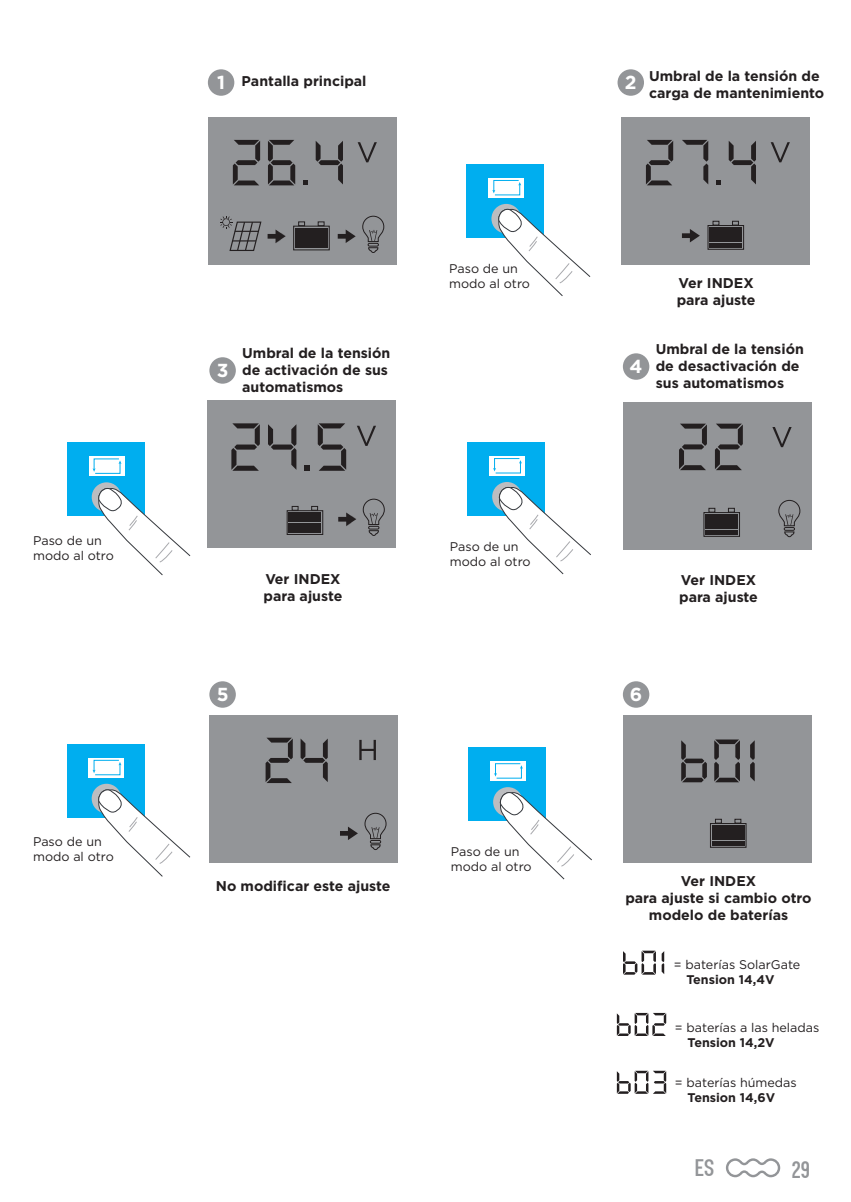
<style>
.page{position:relative;width:851px;height:1202px;background:#fff}
.page>*{position:absolute;margin:0;border:0;box-sizing:border-box;transform-origin:0 0}
.t1{font:43.4px "Gotham";color:#808285}
.t2{font:24px "Kenzo";color:#939598}
.t3{font:700 18.8px "Gotham";color:#fff}
.t4{font:700 14.2px/17px "Gotham";color:#231f20}
.t5{font:12.6px/15px "Gotham";color:#231f20}
.t6{font:700 12.6px "Gotham";color:#231f20}
</style>
<div class="page">
<svg style="left:726px;top:1158px;width:54px;height:19px"></svg>
<div style="left:208px;top:117px;width:188px;height:148px;background:#939598"></div>
<svg style="left:233px;top:140px;width:27px;height:45px"></svg>
<svg style="left:268px;top:140px;width:27px;height:45px"></svg>
<svg style="left:303px;top:180px;width:5px;height:5px"></svg>
<svg style="left:315px;top:141px;width:28px;height:43px"></svg>
<svg style="left:357px;top:142px;width:20px;height:20px"></svg>
<div style="left:621px;top:117px;width:188px;height:148px;background:#939598"></div>
<div style="left:707px;top:225px;width:36px;height:25px;border:1px solid #231f20"></div>
<svg style="left:732px;top:221px;width:6px;height:4px"></svg>
<svg style="left:712px;top:221px;width:7px;height:4px"></svg>
<hr style="left:709px;top:243px;width:32px;height:4px;background:#231f20">
<hr style="left:709px;top:238px;width:32px;height:4px;background:#231f20">
<hr style="left:709px;top:233px;width:32px;height:4px;background:#231f20">
<div style="left:709px;top:227px;width:32px;height:5px;background:#231f20"></div>
<div style="left:681px;top:233px;width:10px;height:5px;background:#231f20"></div>
<svg style="left:689px;top:229px;width:10px;height:13px"></svg>
<svg style="left:770px;top:142px;width:19px;height:20px"></svg>
<div style="left:67px;top:442px;width:77px;height:74px;background:#00aeef"></div>
<div style="left:92px;top:482px;width:29px;height:30px;background:#bcbdc0;border-radius:50%"></div>
<div style="left:89px;top:456px;width:35px;height:20px;background:#fff"></div>
<svg style="left:93px;top:458px;width:28px;height:16px"></svg>
<svg style="left:98px;top:487px;width:93px;height:89px"></svg>
<div style="left:67px;top:744px;width:77px;height:73px;background:#00aeef"></div>
<div style="left:92px;top:784px;width:29px;height:29px;background:#bcbdc0;border-radius:50%"></div>
<svg style="left:89px;top:758px;width:35px;height:20px"></svg>
<svg style="left:93px;top:759px;width:28px;height:16px"></svg>
<svg style="left:98px;top:788px;width:93px;height:89px"></svg>
<div style="left:466px;top:164px;width:78px;height:74px;background:#00aeef"></div>
<div style="left:491px;top:204px;width:30px;height:29px;background:#bcbdc0;border-radius:50%"></div>
<div style="left:488px;top:178px;width:36px;height:20px;background:#fff"></div>
<svg style="left:492px;top:180px;width:29px;height:16px"></svg>
<svg style="left:497px;top:208px;width:93px;height:88px"></svg>
<div style="left:467px;top:442px;width:78px;height:74px;background:#00aeef"></div>
<div style="left:492px;top:482px;width:29px;height:30px;background:#bcbdc0;border-radius:50%"></div>
<div style="left:489px;top:456px;width:35px;height:20px;background:#fff"></div>
<svg style="left:493px;top:458px;width:29px;height:16px"></svg>
<svg style="left:498px;top:486px;width:93px;height:89px"></svg>
<div style="left:468px;top:747px;width:78px;height:74px;background:#00aeef"></div>
<div style="left:493px;top:787px;width:29px;height:30px;background:#bcbdc0;border-radius:50%"></div>
<div style="left:490px;top:761px;width:35px;height:20px;background:#fff"></div>
<svg style="left:494px;top:763px;width:29px;height:16px"></svg>
<svg style="left:499px;top:791px;width:93px;height:89px"></svg>
<svg style="left:646px;top:140px;width:27px;height:45px"></svg>
<svg style="left:682px;top:140px;width:26px;height:44px"></svg>
<svg style="left:716px;top:180px;width:4px;height:5px"></svg>
<svg style="left:728px;top:141px;width:27px;height:43px"></svg>
<div style="left:623px;top:715px;width:188px;height:147px;background:#939598"></div>
<div style="left:710px;top:823px;width:36px;height:25px;border:1px solid #231f20"></div>
<svg style="left:734px;top:819px;width:7px;height:4px"></svg>
<svg style="left:715px;top:819px;width:6px;height:4px"></svg>
<hr style="left:712px;top:841px;width:32px;height:4px;background:#231f20">
<hr style="left:712px;top:836px;width:32px;height:4px;background:#231f20">
<hr style="left:712px;top:831px;width:32px;height:4px;background:#231f20">
<div style="left:712px;top:825px;width:32px;height:5px;background:#231f20"></div>
<div style="left:293px;top:226px;width:36px;height:24px;border:1px solid #231f20"></div>
<svg style="left:318px;top:221px;width:6px;height:5px"></svg>
<svg style="left:298px;top:221px;width:7px;height:5px"></svg>
<hr style="left:295px;top:244px;width:32px;height:4px;background:#231f20">
<div style="left:295px;top:238px;width:32px;height:5px;background:#231f20"></div>
<hr style="left:295px;top:233px;width:32px;height:4px;background:#231f20">
<hr style="left:295px;top:228px;width:32px;height:4px;background:#231f20">
<svg style="left:362px;top:215px;width:22px;height:38px"></svg>
<svg style="left:220px;top:216px;width:42px;height:35px"></svg>
<div style="left:267px;top:234px;width:10px;height:5px;background:#231f20"></div>
<svg style="left:275px;top:230px;width:10px;height:13px"></svg>
<div style="left:337px;top:234px;width:10px;height:5px;background:#231f20"></div>
<svg style="left:345px;top:230px;width:10px;height:13px"></svg>
<div style="left:207px;top:401px;width:188px;height:147px;background:#939598"></div>
<svg style="left:362px;top:498px;width:23px;height:38px"></svg>
<div style="left:338px;top:517px;width:10px;height:5px;background:#231f20"></div>
<svg style="left:346px;top:512px;width:10px;height:14px"></svg>
<svg style="left:357px;top:426px;width:19px;height:20px"></svg>
<div style="left:209px;top:715px;width:188px;height:147px;background:#939598"></div>
<svg style="left:364px;top:812px;width:23px;height:38px"></svg>
<div style="left:340px;top:831px;width:10px;height:5px;background:#231f20"></div>
<svg style="left:348px;top:827px;width:10px;height:13px"></svg>
<div style="left:623px;top:402px;width:188px;height:147px;background:#939598"></div>
<svg style="left:778px;top:500px;width:22px;height:37px"></svg>
<svg style="left:772px;top:427px;width:19px;height:20px"></svg>
<svg style="left:265px;top:738px;width:28px;height:45px"></svg>
<svg style="left:300px;top:738px;width:28px;height:44px"></svg>
<svg style="left:359px;top:740px;width:17px;height:20px"></svg>
<svg style="left:681px;top:740px;width:25px;height:42px"></svg>
<svg style="left:714px;top:739px;width:25px;height:43px"></svg>
<svg style="left:750px;top:741px;width:4px;height:40px"></svg>
<svg style="left:623px;top:951px;width:32px;height:24px"></svg>
<svg style="left:661px;top:951px;width:3px;height:23px"></svg>
<svg style="left:616px;top:1013px;width:50px;height:23px"></svg>
<svg style="left:616px;top:1071px;width:50px;height:23px"></svg>
<div style="left:208px;top:69px;width:26px;height:27px;background:#939598;border-radius:50%"></div>
<div style="left:617px;top:69px;width:27px;height:27px;background:#939598;border-radius:50%"></div>
<div style="left:209px;top:357px;width:27px;height:27px;background:#939598;border-radius:50%"></div>
<div style="left:622px;top:353px;width:27px;height:27px;background:#939598;border-radius:50%"></div>
<div style="left:209px;top:681px;width:27px;height:27px;background:#939598;border-radius:50%"></div>
<div style="left:622px;top:681px;width:27px;height:27px;background:#939598;border-radius:50%"></div>
<svg style="left:231px;top:423px;width:29px;height:48px"></svg>
<svg style="left:268px;top:424px;width:28px;height:46px"></svg>
<svg style="left:304px;top:466px;width:5px;height:5px"></svg>
<svg style="left:318px;top:423px;width:28px;height:48px"></svg>
<svg style="left:679px;top:424px;width:27px;height:46px"></svg>
<svg style="left:715px;top:424px;width:27px;height:46px"></svg>
<div style="left:287px;top:510px;width:36px;height:25px;border:1px solid #231f20"></div>
<svg style="left:311px;top:506px;width:7px;height:5px"></svg>
<svg style="left:292px;top:506px;width:6px;height:5px"></svg>
<hr style="left:289px;top:528px;width:32px;height:4px;background:#231f20">
<hr style="left:289px;top:523px;width:32px;height:4px;background:#231f20">
<hr style="left:289px;top:518px;width:32px;height:4px;background:#231f20">
<hr style="left:289px;top:513px;width:32px;height:4px;background:#231f20">
<div style="left:703px;top:512px;width:36px;height:25px;border:1px solid #231f20"></div>
<svg style="left:728px;top:508px;width:6px;height:4px"></svg>
<svg style="left:708px;top:508px;width:7px;height:4px"></svg>
<hr style="left:705px;top:530px;width:32px;height:4px;background:#231f20">
<hr style="left:705px;top:525px;width:32px;height:4px;background:#231f20">
<hr style="left:705px;top:520px;width:32px;height:4px;background:#231f20">
<div style="left:705px;top:514px;width:32px;height:5px;background:#231f20"></div>
<p class="t4" style="left:241px;top:72px;width:126px">Pantalla principal</p>
<p class="t4" style="left:649px;top:67px;width:176px">Umbral de la tensión de carga de mantenimiento</p>
<h3 class="t3" style="left:217px;top:70px;width:9px">1</h3>
<h3 class="t3" style="left:624px;top:70px;width:13px">2</h3>
<p class="t5" style="left:33px;top:532px;width:82px">Paso de un modo al otro</p>
<h1 class="t1" style="left:47px;top:530px;width:110px">- +</h1>
<p class="t5" style="left:33px;top:834px;width:82px">Paso de un modo al otro</p>
<h1 class="t1" style="left:47px;top:832px;width:110px">- +</h1>
<h3 class="t3" style="left:217px;top:358px;width:13px">3</h3>
<p class="t4" style="left:242px;top:344px;width:150px">Umbral de la tensión de activación de sus automatismos</p>
<p class="t5" style="left:449px;top:260px;width:70px">Paso de un</p>
<h1 class="t1" style="left:446px;top:253px;width:19px">-</h1>
<p class="t5" style="left:449px;top:276px;width:82px">modo al otro</p>
<h1 class="t1" style="left:621px;top:253px;width:121px">- +</h1>
<p class="t4" style="left:676px;top:275px;width:80px">Ver INDEX para ajuste</p>
<h3 class="t3" style="left:629px;top:354px;width:14px">4</h3>
<p class="t4" style="left:655px;top:340px;width:150px">Umbral de la tensión de desactivación de sus automatismos</p>
<p class="t4" style="left:263px;top:570px;width:80px">Ver INDEX para ajuste</p>
<p class="t5" style="left:450px;top:539px;width:70px">Paso de un</p>
<h1 class="t1" style="left:447px;top:531px;width:19px">-</h1>
<p class="t5" style="left:450px;top:554px;width:82px">modo al otro</p>
<p class="t4" style="left:679px;top:571px;width:80px">Ver INDEX para ajuste</p>
<h3 class="t3" style="left:217px;top:682px;width:13px">5</h3>
<h3 class="t3" style="left:629px;top:682px;width:14px">6</h3>
<p class="t4" style="left:216px;top:878px;width:176px">No modificar este ajuste</p>
<p class="t5" style="left:451px;top:844px;width:82px">Paso de un modo al otro</p>
<h1 class="t1" style="left:448px;top:835px;width:110px">- +</h1>
<p class="t4" style="left:625px;top:872px;width:188px;text-align:center">Ver INDEX<br>para ajuste si cambio otro modelo de baterías</p>
<p class="t5" style="left:673px;top:957px;width:128px">= baterías SolarGate</p>
<p class="t6" style="left:686px;top:972px;width:89px">Tension 14,4V</p>
<p class="t5" style="left:674px;top:1019px;width:146px">= baterías a las heladas</p>
<p class="t6" style="left:687px;top:1034px;width:89px">Tension 14,2V</p>
<p class="t5" style="left:674px;top:1075px;width:123px">= baterías húmedas</p>
<p class="t6" style="left:687px;top:1089px;width:89px">Tension 14,6V</p>
<h2 class="t2" style="left:695px;top:1153px;width:21px">ES</h2>
<h2 class="t2" style="left:791px;top:1155px;width:20px">29</h2>
</div>
